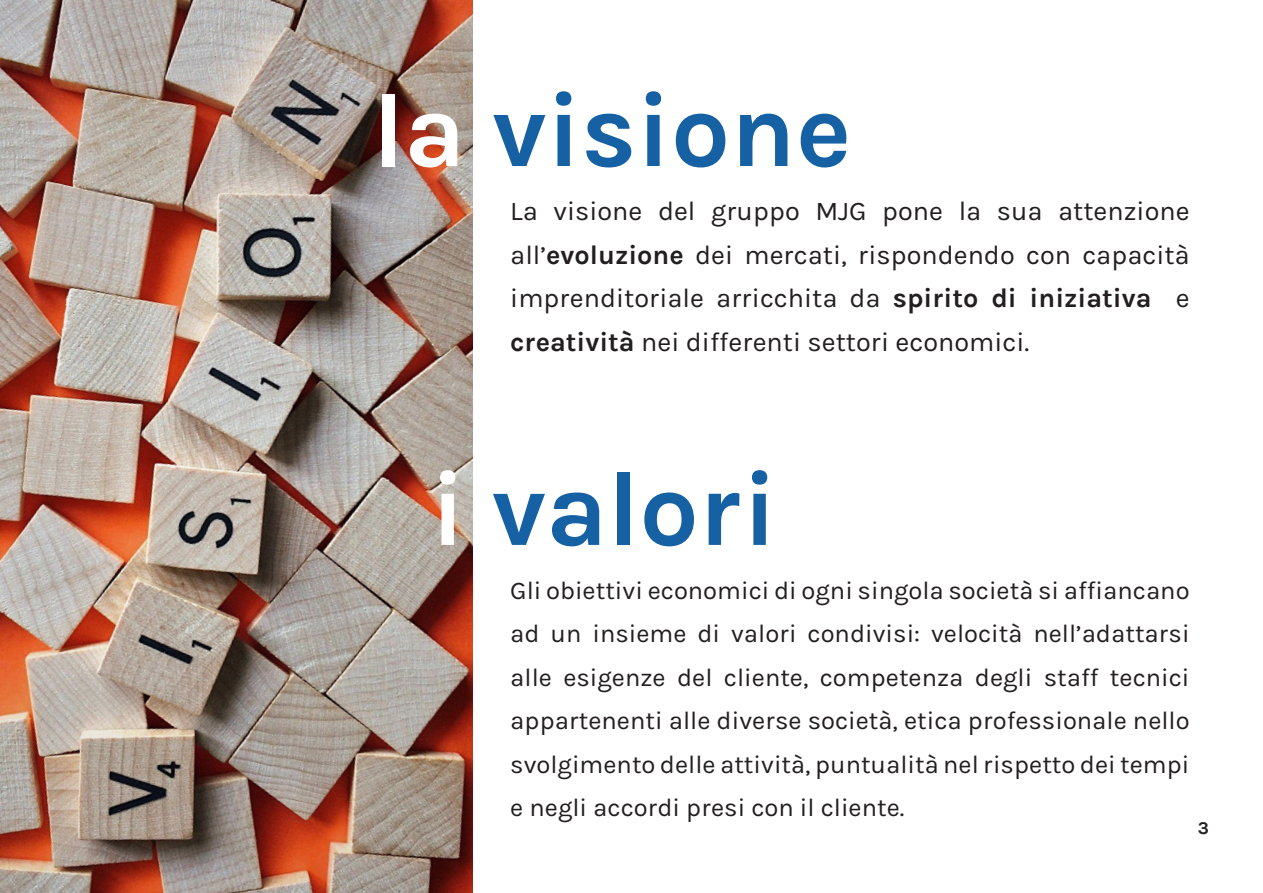
<style>
.page{position:relative;width:1263px;height:893px;background:#fff}
.page>*{position:absolute;margin:0;border:0;box-sizing:border-box;transform-origin:0 0}
.t1{font:700 105px "Karla";color:#1561a3}
.t2{font:27px/43.5px "Karla";color:#231f20;text-align:justify}
.t3{font:25.5px/43.5px "Karla";color:#231f20;text-align:justify}
.t4{font:700 18px "Karla";color:#231f20}
.s1{color:#fff}
.s2{font-weight:700}
</style>
<div class="page">
<img style="left:0;top:0;width:472px;height:893px">
<p class="t1" style="left:372px;top:70px;width:481px"><span class="s1">la</span> visione</p>
<p class="t2" style="left:510px;top:190px;width:681px">La visione del gruppo MJG pone la sua attenzione all’<span class="s2">evoluzione</span> dei mercati, rispondendo con capacità imprenditoriale arricchita da <span class="s2">spirito di iniziativa</span> e <span class="s2">creatività</span> nei differenti settori economici.</p>
<p class="t1" style="left:431px;top:449px;width:348px"><span class="s1">i</span> valori</p>
<p class="t3" style="left:510px;top:569px;width:681px">Gli obiettivi economici di ogni singola società si affiancano ad un insieme di valori condivisi: velocità nell’adattarsi alle esigenze del cliente, competenza degli staff tecnici appartenenti alle diverse società, etica professionale nello svolgimento delle attività, puntualità nel rispetto dei tempi e negli accordi presi con il cliente.</p>
<p class="t4" style="left:1198px;top:818px;width:13px">3</p>
</div>
